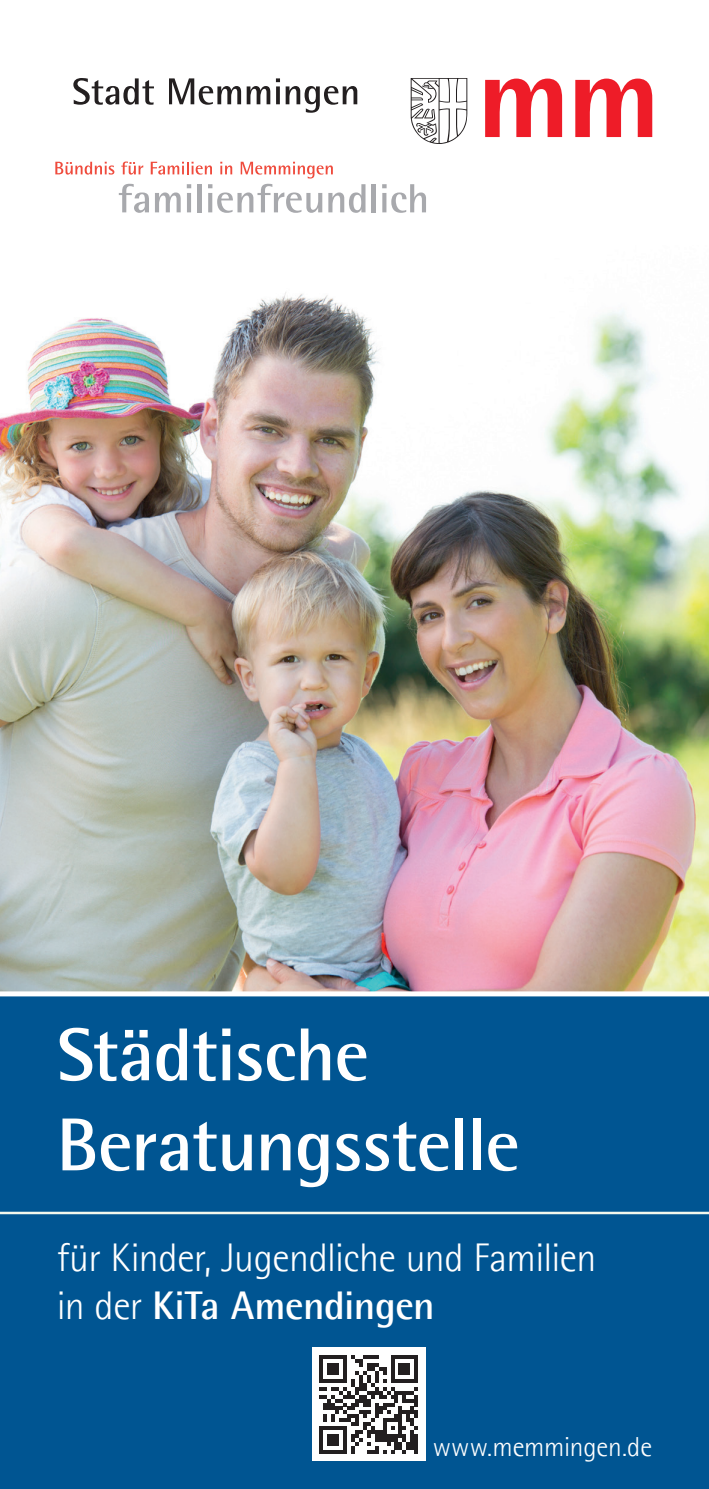
<style>
.page{position:relative;width:709px;height:1489px;background:#fff}
.page>*{position:absolute;margin:0;border:0;box-sizing:border-box;transform-origin:0 0}
.t1{font:700 75px/90px "Agfa Rotis Semisans";letter-spacing:-.015em;color:#fff}
.t2{font:300 40px "Rotis Semi Sans";letter-spacing:-.015em;color:#fff}
.t3{font:700 40px "Agfa Rotis Semisans";letter-spacing:-.01em;color:#fff}
.t4{font:300 27.5px "Rotis Semi Sans";letter-spacing:-.005em;color:#fff}
.s1{font-family:"Rotis Semi Sans";font-weight:300}
</style>
<div class="page">
<div style="left:0;top:992px;width:709px;height:496px;background:#005592"></div>
<svg style="left:485px;top:79px;width:77px;height:58px"></svg>
<svg style="left:575px;top:79px;width:77px;height:58px"></svg>
<svg style="left:73px;top:78px;width:81px;height:27px"></svg>
<svg style="left:169px;top:78px;width:72px;height:27px"></svg>
<svg style="left:247px;top:86px;width:23px;height:18px"></svg>
<svg style="left:276px;top:78px;width:4px;height:4px"></svg>
<svg style="left:276px;top:86px;width:4px;height:18px"></svg>
<svg style="left:286px;top:86px;width:71px;height:27px"></svg>
<svg style="left:410px;top:78px;width:57px;height:66px"></svg>
<svg style="left:55px;top:162px;width:59px;height:13px"></svg>
<svg style="left:121px;top:161px;width:22px;height:14px"></svg>
<svg style="left:151px;top:162px;width:61px;height:13px"></svg>
<svg style="left:220px;top:162px;width:12px;height:12px"></svg>
<svg style="left:241px;top:162px;width:92px;height:16px"></svg>
<svg style="left:119px;top:184px;width:30px;height:29px"></svg>
<svg style="left:155px;top:192px;width:26px;height:20px"></svg>
<hr style="left:187px;top:193px;width:4px;height:19px;background:#a8a9ad">
<svg style="left:187px;top:184px;width:4px;height:4px"></svg>
<div style="left:197px;top:184px;width:5px;height:28px;background:#a8a9ad"></div>
<svg style="left:208px;top:184px;width:114px;height:29px"></svg>
<svg style="left:328px;top:184px;width:37px;height:29px"></svg>
<hr style="left:372px;top:184px;width:4px;height:28px;background:#a8a9ad">
<svg style="left:382px;top:184px;width:44px;height:29px"></svg>
<div style="left:312px;top:1347px;width:113px;height:113px;background:#fff"></div>
<svg style="left:319px;top:1355px;width:99px;height:98px"></svg>
<hr style="left:0;top:1211px;width:709px;height:3px;background:#f3f8ed">
<img style="left:0;top:292px;width:709px;height:699px">
<div style="left:0;top:991px;width:709px;height:5px;background:#fff"></div>
<h1 class="t1" style="left:57px;top:1008px;width:465px">Städtische<br>Beratungsstelle</h1>
<p class="t2" style="left:57px;top:1235px;width:541px">für Kinder, Jugendliche und Familien</p>
<p class="t3" style="left:57px;top:1280px;width:379px"><span class="s1">in der</span> KiTa Amendingen</p>
<p class="t4" style="left:433px;top:1431px;width:221px">www.memmingen.de</p>
</div>
